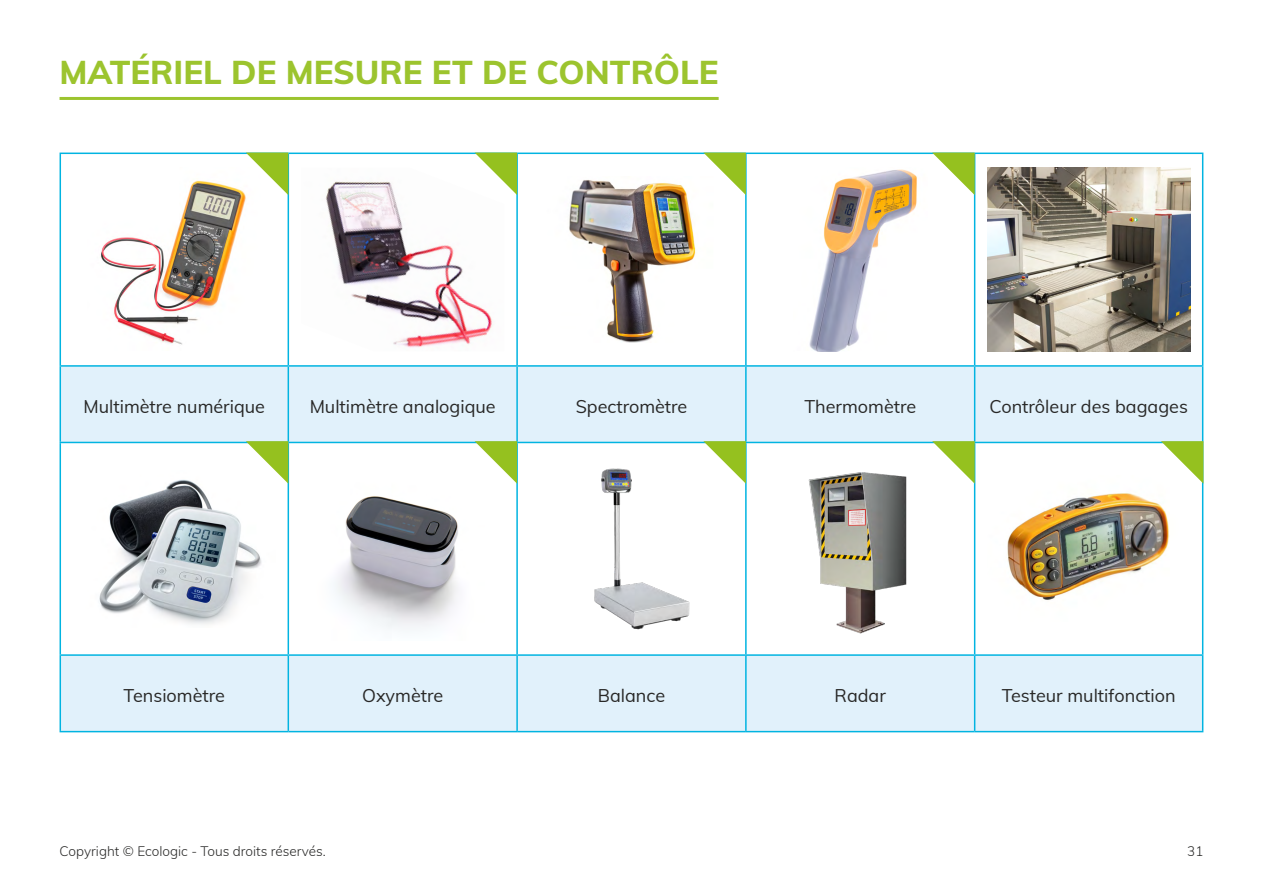
<style>
.page{position:relative;width:1263px;height:893px;background:#fff}
.page>*{position:absolute;margin:0;border:0;box-sizing:border-box;transform-origin:0 0}
.t1{font:800 33px "Muli";color:#9cc42e}
.t2{font:18px "Muli";color:#282827}
.t3{font:300 13.5px "Muli";color:#282827}
</style>
<div class="page">
<hr style="left:60px;top:97px;width:659px;height:3px;background:#9cc42e">
<svg style="left:61px;top:367px;width:1141px;height:364px;fill:#e1f1fb"></svg>
<hr style="left:288px;top:154px;width:1px;height:211px;background:#01b4e1">
<hr style="left:516px;top:154px;width:2px;height:211px;background:#01b4e1">
<hr style="left:745px;top:154px;width:2px;height:211px;background:#01b4e1">
<hr style="left:974px;top:154px;width:1px;height:211px;background:#01b4e1">
<hr style="left:288px;top:367px;width:1px;height:75px;background:#01b4e1">
<hr style="left:516px;top:367px;width:2px;height:75px;background:#01b4e1">
<hr style="left:745px;top:367px;width:2px;height:75px;background:#01b4e1">
<hr style="left:974px;top:367px;width:1px;height:75px;background:#01b4e1">
<hr style="left:288px;top:443px;width:1px;height:211px;background:#01b4e1">
<hr style="left:516px;top:443px;width:2px;height:211px;background:#01b4e1">
<hr style="left:745px;top:443px;width:2px;height:211px;background:#01b4e1">
<hr style="left:974px;top:443px;width:1px;height:211px;background:#01b4e1">
<hr style="left:288px;top:656px;width:1px;height:75px;background:#01b4e1">
<hr style="left:516px;top:656px;width:2px;height:75px;background:#01b4e1">
<hr style="left:745px;top:656px;width:2px;height:75px;background:#01b4e1">
<hr style="left:974px;top:656px;width:1px;height:75px;background:#01b4e1">
<hr style="left:60px;top:153px;width:228px;height:1px;background:#01b4e1">
<hr style="left:60px;top:154px;width:1px;height:211px;background:#01b4e1">
<hr style="left:288px;top:153px;width:229px;height:1px;background:#01b4e1">
<hr style="left:517px;top:153px;width:229px;height:1px;background:#01b4e1">
<hr style="left:746px;top:153px;width:229px;height:1px;background:#01b4e1">
<hr style="left:975px;top:153px;width:228px;height:1px;background:#01b4e1">
<hr style="left:1202px;top:154px;width:1px;height:211px;background:#01b4e1">
<hr style="left:60px;top:443px;width:1px;height:211px;background:#01b4e1">
<hr style="left:1202px;top:443px;width:1px;height:211px;background:#01b4e1">
<hr style="left:60px;top:365px;width:228px;height:2px;background:#01b4e1">
<hr style="left:60px;top:367px;width:1px;height:75px;background:#01b4e1">
<hr style="left:288px;top:365px;width:229px;height:2px;background:#01b4e1">
<hr style="left:517px;top:365px;width:229px;height:2px;background:#01b4e1">
<hr style="left:746px;top:365px;width:229px;height:2px;background:#01b4e1">
<hr style="left:975px;top:365px;width:228px;height:2px;background:#01b4e1">
<hr style="left:1202px;top:367px;width:1px;height:75px;background:#01b4e1">
<hr style="left:60px;top:442px;width:228px;height:1px;background:#01b4e1">
<hr style="left:288px;top:442px;width:229px;height:1px;background:#01b4e1">
<hr style="left:517px;top:442px;width:229px;height:1px;background:#01b4e1">
<hr style="left:746px;top:442px;width:229px;height:1px;background:#01b4e1">
<hr style="left:975px;top:442px;width:228px;height:1px;background:#01b4e1">
<hr style="left:60px;top:654px;width:228px;height:2px;background:#01b4e1">
<hr style="left:60px;top:656px;width:1px;height:75px;background:#01b4e1">
<hr style="left:288px;top:654px;width:229px;height:2px;background:#01b4e1">
<hr style="left:517px;top:654px;width:229px;height:2px;background:#01b4e1">
<hr style="left:746px;top:654px;width:229px;height:2px;background:#01b4e1">
<hr style="left:975px;top:654px;width:228px;height:2px;background:#01b4e1">
<hr style="left:1202px;top:656px;width:1px;height:75px;background:#01b4e1">
<hr style="left:60px;top:731px;width:228px;height:1px;background:#01b4e1">
<hr style="left:288px;top:731px;width:229px;height:1px;background:#01b4e1">
<hr style="left:517px;top:731px;width:229px;height:1px;background:#01b4e1">
<hr style="left:746px;top:731px;width:229px;height:1px;background:#01b4e1">
<hr style="left:975px;top:731px;width:228px;height:1px;background:#01b4e1">
<img style="left:101px;top:180px;width:145px;height:165px">
<img style="left:325px;top:181px;width:168px;height:167px">
<img style="left:569px;top:180px;width:127px;height:163px">
<img style="left:809px;top:169px;width:108px;height:182px">
<img style="left:987px;top:168px;width:203px;height:183px">
<img style="left:73px;top:470px;width:203px;height:157px">
<img style="left:301px;top:457px;width:203px;height:183px">
<img style="left:543px;top:460px;width:177px;height:178px">
<img style="left:791px;top:467px;width:139px;height:172px">
<img style="left:987px;top:476px;width:203px;height:146px">
<svg style="left:246px;top:153px;width:42px;height:42px"></svg>
<svg style="left:475px;top:153px;width:42px;height:42px"></svg>
<svg style="left:1161px;top:441px;width:42px;height:43px"></svg>
<svg style="left:703px;top:153px;width:43px;height:42px"></svg>
<svg style="left:932px;top:153px;width:43px;height:42px"></svg>
<svg style="left:246px;top:441px;width:42px;height:43px"></svg>
<svg style="left:475px;top:441px;width:42px;height:43px"></svg>
<svg style="left:703px;top:441px;width:43px;height:43px"></svg>
<svg style="left:932px;top:441px;width:43px;height:43px"></svg>
<h1 class="t1" style="left:60px;top:48px;width:661px">MATÉRIEL DE MESURE ET DE CONTRÔLE</h1>
<p class="t2" style="left:84px;top:394px;width:183px">Multimètre numérique</p>
<p class="t2" style="left:310px;top:394px;width:188px">Multimètre analogique</p>
<p class="t2" style="left:576px;top:394px;width:113px">Spectromètre</p>
<p class="t2" style="left:804px;top:394px;width:113px">Thermomètre</p>
<p class="t2" style="left:989px;top:394px;width:200px">Contrôleur des bagages</p>
<p class="t2" style="left:124px;top:683px;width:103px">Tensiomètre</p>
<p class="t2" style="left:362px;top:683px;width:82px">Oxymètre</p>
<p class="t2" style="left:598px;top:683px;width:69px">Balance</p>
<p class="t2" style="left:834px;top:683px;width:53px">Radar</p>
<p class="t2" style="left:1002px;top:683px;width:176px">Testeur multifonction</p>
<p class="t3" style="left:60px;top:841px;width:268px">Copyright © Ecologic - Tous droits réservés.</p>
<p class="t3" style="left:1187px;top:841px;width:18px">31</p>
</div>
